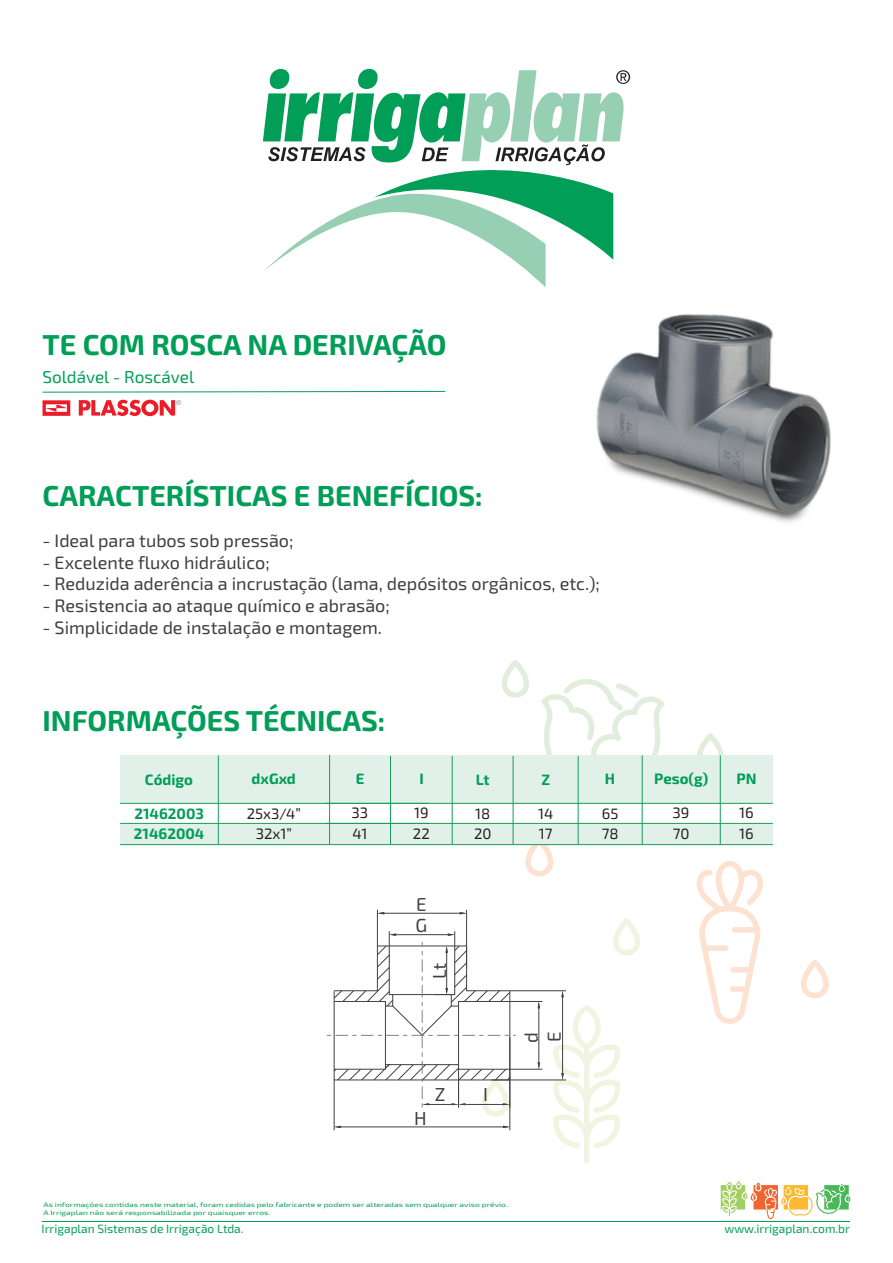
<style>
.page{position:relative;width:893px;height:1263px;background:#fff}
.page>*{position:absolute;margin:0;border:0;box-sizing:border-box;transform-origin:0 0}
.t1{font:700 28.8px "Exo 2";color:#009e57}
.t2{font:18.75px/23.1px "Exo 2";color:#414042}
.t3{font:18px "Exo 2";color:#3e3e3f}
.t4{font:17.1px "Exo 2";color:#009e57}
.t5{font:700 15px "Exo 2";color:#009e57}
.t6{font:15px "Exo 2";color:#241f21}
.t7{font:12px "Exo 2";color:#009f57}
.t8{font:6.45px/7.6px "Exo 2";color:#009e57;scale:1.33 1}
</style>
<div class="page">
<svg style="left:613px;top:918px;width:27px;height:37px"></svg>
<svg style="left:801px;top:960px;width:28px;height:38px"></svg>
<svg style="left:525px;top:845px;width:28px;height:31px"></svg>
<svg style="left:696px;top:861px;width:67px;height:163px"></svg>
<svg style="left:697px;top:733px;width:27px;height:22px"></svg>
<svg style="left:502px;top:660px;width:27px;height:38px"></svg>
<svg style="left:541px;top:679px;width:124px;height:76px"></svg>
<hr style="left:43px;top:1221px;width:807px;height:1px;background:#009f57">
<svg style="left:721px;top:1181px;width:129px;height:38px"></svg>
<svg style="left:42px;top:391px;width:404px;height:2px"></svg>
<svg style="left:43px;top:400px;width:27px;height:16px"></svg>
<svg style="left:79px;top:400px;width:103px;height:16px"></svg>
<svg style="left:263px;top:69px;width:367px;height:218px"></svg>
<div style="left:120px;top:755px;width:653px;height:48px;background:#e2f0ea"></div>
<div style="left:120px;top:824px;width:653px;height:20px;background:#e2f0ea"></div>
<hr style="left:120px;top:803px;width:309px;height:1px;background:#159e57">
<hr style="left:325px;top:803px;width:448px;height:1px;background:#159e57">
<hr style="left:120px;top:844px;width:653px;height:1px;background:#159e57">
<hr style="left:120px;top:823px;width:309px;height:1px;background:#159e57">
<hr style="left:325px;top:823px;width:448px;height:1px;background:#159e57">
<hr style="left:390px;top:756px;width:1px;height:89px;background:#159e57">
<hr style="left:513px;top:756px;width:1px;height:89px;background:#159e57">
<hr style="left:452px;top:756px;width:1px;height:89px;background:#159e57">
<hr style="left:578px;top:756px;width:1px;height:89px;background:#159e57">
<hr style="left:642px;top:755px;width:1px;height:90px;background:#159e57">
<hr style="left:720px;top:755px;width:1px;height:90px;background:#159e57">
<hr style="left:218px;top:755px;width:1px;height:90px;background:#159e57">
<hr style="left:329px;top:755px;width:1px;height:90px;background:#159e57">
<img style="left:596px;top:314px;width:235px;height:208px">
<hr style="left:510px;top:1001px;width:32px;height:1px;background:#414042">
<hr style="left:510px;top:1069px;width:32px;height:1px;background:#414042">
<hr style="left:539px;top:1008px;width:1px;height:54px;background:#414042">
<svg style="left:538px;top:1062px;width:2px;height:7px"></svg>
<hr style="left:509px;top:990px;width:57px;height:1px;background:#414042">
<hr style="left:491px;top:1080px;width:75px;height:1px;background:#414042">
<hr style="left:562px;top:997px;width:1px;height:76px;background:#414042">
<svg style="left:561px;top:991px;width:3px;height:6px"></svg>
<svg style="left:552px;top:1005px;width:68px;height:159px"></svg>
<hr style="left:377px;top:910px;width:1px;height:37px;background:#414042">
<hr style="left:466px;top:910px;width:1px;height:57px;background:#414042">
<hr style="left:384px;top:913px;width:76px;height:1px;background:#414042">
<svg style="left:377px;top:912px;width:7px;height:2px"></svg>
<svg style="left:460px;top:912px;width:7px;height:2px"></svg>
<hr style="left:334px;top:1079px;width:1px;height:51px;background:#414042">
<hr style="left:510px;top:1076px;width:1px;height:54px;background:#414042">
<hr style="left:341px;top:1127px;width:162px;height:1px;background:#414042">
<svg style="left:334px;top:1126px;width:7px;height:2px"></svg>
<svg style="left:503px;top:1126px;width:7px;height:2px"></svg>
<svg style="left:327px;top:931px;width:189px;height:185px"></svg>
<p class="t1" style="left:43px;top:327px;width:406px">TE COM ROSCA NA DERIVAÇÃO</p>
<p class="t4" style="left:43px;top:367px;width:153px">Soldável - Roscável</p>
<p class="t1" style="left:43px;top:479px;width:442px">CARACTERÍSTICAS E BENEFÍCIOS:</p>
<p class="t3" style="left:43px;top:530px;width:252px">- Ideal para tubos sob pressão;</p>
<p class="t3" style="left:43px;top:552px;width:229px">- Excelente fluxo hidráulico;</p>
<p class="t3" style="left:43px;top:574px;width:559px">- Reduzida aderência a incrustação (lama, depósitos orgânicos, etc.);</p>
<p class="t3" style="left:43px;top:595px;width:349px">- Resistencia ao ataque químico e abrasão;</p>
<p class="t3" style="left:43px;top:617px;width:341px">- Simplicidade de instalação e montagem.</p>
<p class="t1" style="left:43px;top:704px;width:344px">INFORMAÇÕES TÉCNICAS:</p>
<p class="t5" style="left:145px;top:770px;width:50px">Código</p>
<p class="t5" style="left:252px;top:770px;width:46px">dxGxd</p>
<p class="t5" style="left:356px;top:770px;width:10px">E</p>
<p class="t5" style="left:420px;top:770px;width:6px">I</p>
<p class="t5" style="left:476px;top:771px;width:15px">Lt</p>
<p class="t5" style="left:542px;top:771px;width:10px">Z</p>
<p class="t5" style="left:605px;top:770px;width:12px">H</p>
<p class="t5" style="left:654px;top:770px;width:55px">Peso(g)</p>
<p class="t5" style="left:736px;top:770px;width:22px">PN</p>
<p class="t6" style="left:247px;top:805px;width:56px">25x3/4”</p>
<p class="t6" style="left:256px;top:825px;width:38px">32x1”</p>
<p class="t6" style="left:352px;top:804px;width:18px">33</p>
<p class="t6" style="left:414px;top:804px;width:16px">19</p>
<p class="t6" style="left:475px;top:804px;width:17px">18</p>
<p class="t6" style="left:538px;top:804px;width:17px">14</p>
<p class="t6" style="left:602px;top:804px;width:18px">65</p>
<p class="t6" style="left:672px;top:804px;width:18px">39</p>
<p class="t6" style="left:739px;top:804px;width:16px">16</p>
<p class="t5" style="left:134px;top:804px;width:71px">21462003</p>
<p class="t5" style="left:134px;top:825px;width:72px">21462004</p>
<p class="t6" style="left:352px;top:825px;width:16px">41</p>
<p class="t6" style="left:413px;top:825px;width:18px">22</p>
<p class="t6" style="left:474px;top:825px;width:19px">20</p>
<p class="t6" style="left:539px;top:825px;width:15px">17</p>
<p class="t6" style="left:602px;top:825px;width:18px">78</p>
<p class="t6" style="left:673px;top:825px;width:18px">70</p>
<p class="t6" style="left:739px;top:825px;width:16px">16</p>
<p class="t2" style="left:416px;top:893px;width:12px">E</p>
<p class="t2" style="left:415px;top:914px;width:13px">G</p>
<p class="t2" style="left:428px;top:979px;width:18px;rotate:-90deg">Lt</p>
<p class="t2" style="left:414px;top:1107px;width:14px">H</p>
<p class="t2" style="left:435px;top:1083px;width:12px">Z</p>
<p class="t2" style="left:483px;top:1083px;width:6px">I</p>
<p class="t2" style="left:520px;top:1043px;width:13px;rotate:-90deg">d<br>E</p>
<p class="t8" style="left:43px;top:1201px;width:351px">As informações contidas neste material, foram cedidas pelo fabricante e podem ser alteradas sem qualquer aviso prévio.<br>A Irrigaplan não será responsabilizada por quaisquer erros.</p>
<p class="t7" style="left:42px;top:1221px;width:203px">Irrigaplan Sistemas de Irrigação Ltda.</p>
<p class="t7" style="left:724px;top:1221px;width:127px">www.irrigaplan.com.br</p>
</div>
